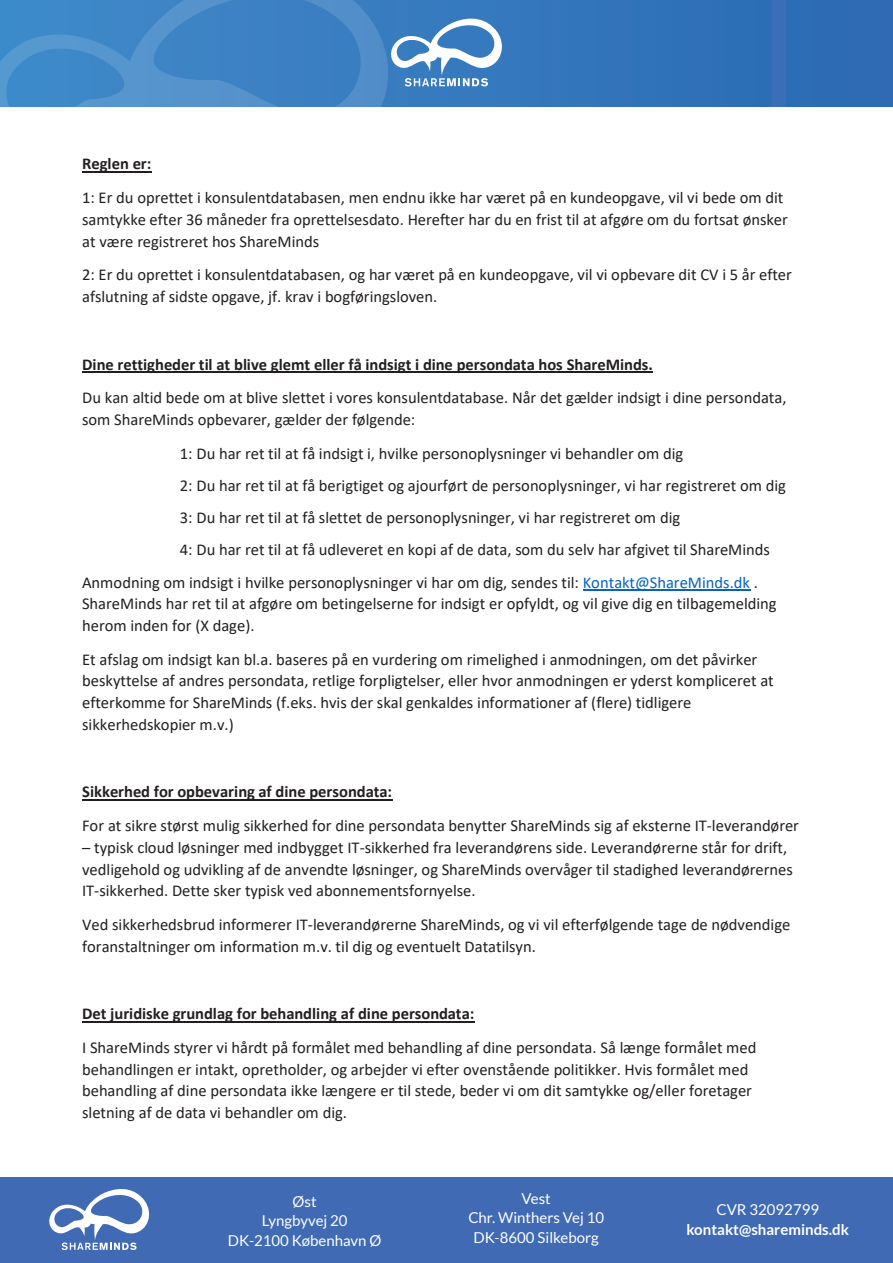
<style>
.page{position:relative;width:893px;height:1263px;background:#fff}
.page>*{position:absolute;margin:0;border:0;box-sizing:border-box;transform-origin:0 0}
.t1{font:16.5px/21.8px "Calibri";color:#231f20}
.t2{font:700 16.5px "Calibri";letter-spacing:-.005em;color:#231f20}
.t3{font:15px/19.5px "Lato";color:#fff;text-align:center}
.t4{font:700 15px "Lato";color:#fff}
.s1{color:#0563c1}
</style>
<div class="page">
<div style="left:0;top:0;width:893px;height:106px;background:#3071b8"></div>
<svg style="left:0;top:0;width:502px;height:106px"></svg>
<div style="left:0;top:1177px;width:893px;height:85px;background:#406ab4"></div>
<svg style="left:49px;top:1189px;width:101px;height:61px"></svg>
<hr style="left:82px;top:171px;width:69px;height:1px;background:#231f20">
<hr style="left:82px;top:371px;width:571px;height:2px;background:#231f20">
<hr style="left:583px;top:589px;width:167px;height:1px;background:#0563c1">
<hr style="left:82px;top:799px;width:310px;height:1px;background:#231f20">
<hr style="left:82px;top:1021px;width:392px;height:1px;background:#231f20">
<p class="t2" style="left:82px;top:152px;width:71px">Reglen er:</p>
<p class="t1" style="left:82px;top:186px;width:707px">1: Er du oprettet i konsulentdatabasen, men endnu ikke har været på en kundeopgave, vil vi bede om dit samtykke efter 36 måneder fra oprettelsesdato. Herefter har du en frist til at afgøre om du fortsat ønsker at være registreret hos ShareMinds</p>
<p class="t1" style="left:82px;top:264px;width:711px">2: Er du oprettet i konsulentdatabasen, og har været på en kundeopgave, vil vi opbevare dit CV i 5 år efter afslutning af sidste opgave, jf. krav i bogføringsloven.</p>
<p class="t2" style="left:82px;top:352px;width:572px">Dine rettigheder til at blive glemt eller få indsigt i dine persondata hos ShareMinds.</p>
<p class="t1" style="left:82px;top:387px;width:706px">Du kan altid bede om at blive slettet i vores konsulentdatabase. Når det gælder indsigt i dine persondata, som ShareMinds opbevarer, gælder der følgende:</p>
<p class="t1" style="left:180px;top:442px;width:505px">1: Du har ret til at få indsigt i, hvilke personoplysninger vi behandler om dig</p>
<p class="t1" style="left:180px;top:474px;width:608px">2: Du har ret til at få berigtiget og ajourført de personoplysninger, vi har registreret om dig</p>
<p class="t1" style="left:180px;top:506px;width:502px">3: Du har ret til at få slettet de personoplysninger, vi har registreret om dig</p>
<p class="t1" style="left:180px;top:538px;width:592px">4: Du har ret til at få udleveret en kopi af de data, som du selv har afgivet til ShareMinds</p>
<p class="t1" style="left:82px;top:571px;width:677px">Anmodning om indsigt i hvilke personoplysninger vi har om dig, sendes til: <span class="s1">Kontakt@ShareMinds.dk</span> .</p>
<p class="t1" style="left:82px;top:592px;width:696px">ShareMinds har ret til at afgøre om betingelserne for indsigt er opfyldt, og vil give dig en tilbagemelding herom inden for (X dage).</p>
<p class="t1" style="left:82px;top:648px;width:693px">Et afslag om indsigt kan bl.a. baseres på en vurdering om rimelighed i anmodningen, om det påvirker beskyttelse af andres persondata, retlige forpligtelser, eller hvor anmodningen er yderst kompliceret at efterkomme for ShareMinds (f.eks. hvis der skal genkaldes informationer af (flere) tidligere sikkerhedskopier m.v.)</p>
<p class="t2" style="left:82px;top:780px;width:312px">Sikkerhed for opbevaring af dine persondata:</p>
<p class="t1" style="left:82px;top:814px;width:718px">For at sikre størst mulig sikkerhed for dine persondata benytter ShareMinds sig af eksterne IT-leverandører</p>
<p class="t1" style="left:82px;top:836px;width:712px">– typisk cloud løsninger med indbygget IT-sikkerhed fra leverandørens side. Leverandørerne står for drift, vedligehold og udvikling af de anvendte løsninger, og ShareMinds overvåger til stadighed leverandørernes<br>IT-sikkerhed. Dette sker typisk ved abonnementsfornyelse.</p>
<p class="t1" style="left:82px;top:913px;width:710px">Ved sikkerhedsbrud informerer IT-leverandørerne ShareMinds, og vi vil efterfølgende tage de nødvendige foranstaltninger om information m.v. til dig og eventuelt Datatilsyn.</p>
<p class="t2" style="left:82px;top:1002px;width:394px">Det juridiske grundlag for behandling af dine persondata:</p>
<p class="t1" style="left:82px;top:1036px;width:676px">I ShareMinds styrer vi hårdt på formålet med behandling af dine persondata. Så længe formålet med behandlingen er intakt, opretholder, og arbejder vi efter ovenstående politikker. Hvis formålet med behandling af dine persondata ikke længere er til stede, beder vi om dit samtykke og/eller foretager sletning af de data vi behandler om dig.</p>
<p class="t3" style="left:228px;top:1191px;width:155px">Øst<br>Lyngbyvej 20<br>DK-2100 København Ø</p>
<p class="t3" style="left:468px;top:1188px;width:137px">Vest<br>Chr. Winthers Vej 10<br>DK-8600 Silkeborg</p>
<p class="t3" style="left:716px;top:1200px;width:104px">CVR 32092799</p>
<p class="t4" style="left:686px;top:1221px;width:164px">kontakt@shareminds.dk</p>
</div>
